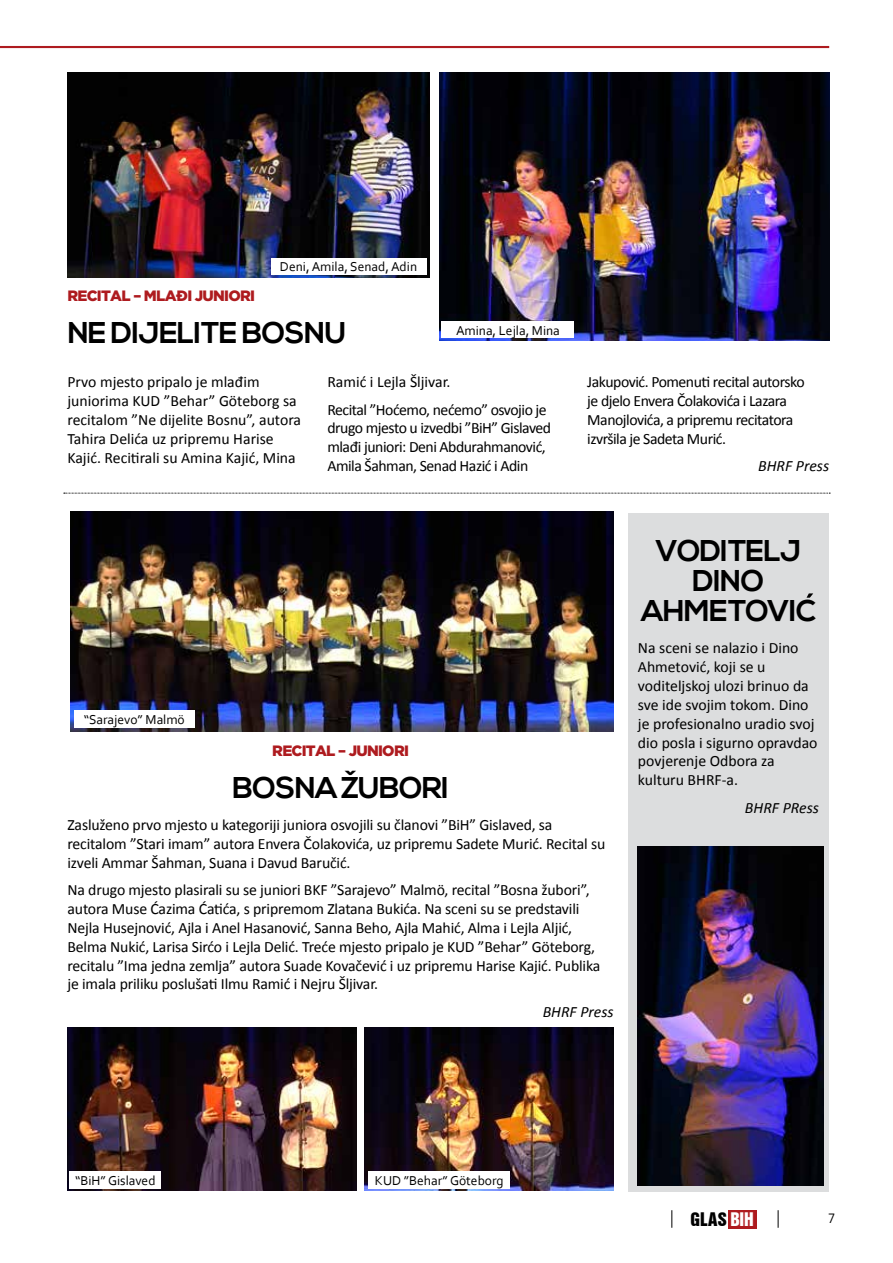
<style>
.page{position:relative;width:893px;height:1263px;background:#fff}
.page>*{position:absolute;margin:0;border:0;box-sizing:border-box;transform-origin:0 0}
.t1{font:700 30px/30px "Nexa";letter-spacing:-.03em;color:#000;text-align:center}
.t2{font:17.25px "Swiss 921 BT";color:#000}
.t3{font:15.75px/18.9px "Calibri";letter-spacing:-.01em;color:#000}
.t4{font:15.75px/18.9px "Calibri";letter-spacing:-.03em;color:#000}
.t5{font:italic 15.75px "Calibri";color:#000}
.t6{font:900 15px "Gotham";letter-spacing:-.05em;color:#ae1b1f}
.t7{font:13.5px "Corbel";color:#000}
.t8{font:13.5px "Gotham Narrow";color:#000}
.s1{color:#fff}
</style>
<div class="page">
<div style="left:628px;top:513px;width:201px;height:678px;background:#dcddde"></div>
<svg style="left:64px;top:493px;width:766px;height:1px"></svg>
<img style="left:439px;top:72px;width:390px;height:269px">
<img style="left:68px;top:72px;width:361px;height:206px">
<img style="left:68px;top:1027px;width:288px;height:164px">
<img style="left:70px;top:512px;width:544px;height:219px">
<img style="left:365px;top:1028px;width:249px;height:163px">
<img style="left:638px;top:846px;width:185px;height:339px">
<div style="left:442px;top:321px;width:132px;height:17px;background:#fff"></div>
<div style="left:74px;top:710px;width:121px;height:17px;background:#fff"></div>
<div style="left:70px;top:1171px;width:91px;height:18px;background:#fff"></div>
<div style="left:369px;top:1171px;width:141px;height:18px;background:#fff"></div>
<div style="left:271px;top:258px;width:155px;height:17px;background:#fff"></div>
<svg style="left:807px;top:593px;width:6px;height:5px"></svg>
<hr style="left:0;top:46px;width:829px;height:2px;background:#ae1b1f">
<svg style="left:672px;top:1210px;width:1px;height:18px"></svg>
<svg style="left:778px;top:1210px;width:1px;height:18px"></svg>
<div style="left:728px;top:1210px;width:28px;height:18px;background:#ae1b1f"></div>
<p class="t7" style="left:280px;top:258px;width:139px">Deni, Amila, Senad, Adin</p>
<p class="t6" style="left:68px;top:287px;width:189px">RECITAL – MLAĐI JUNIORI</p>
<h1 class="t1" style="left:68px;top:319px;width:281px">NE DIJELITE BOSNU</h1>
<p class="t7" style="left:456px;top:322px;width:105px">Amina, Lejla, Mina</p>
<p class="t3" style="left:68px;top:372px;width:235px">Prvo mjesto pripalo je mlađim juniorima KUD ”Behar” Göteborg sa recitalom ”Ne dijelite Bosnu”, autora Tahira Delića uz pripremu Harise Kajić. Recitirali su Amina Kajić, Mina</p>
<p class="t4" style="left:327px;top:368px;width:221px;line-height:27.5px">Ramić i Lejla Šljivar.<br>Recital ”Hoćemo, nećemo” osvojio je</p>
<p class="t4" style="left:327px;top:419px;width:225px">drugo mjesto u izvedbi ”BiH” Gislaved mlađi juniori: Deni Abdurahmanović,<br>Amila Šahman, Senad Hazić i Adin</p>
<p class="t4" style="left:587px;top:372px;width:219px">Jakupović. Pomenuti recital autorsko je djelo Envera Čolakovića i Lazara Manojlovića, a pripremu recitatora izvršila je Sadeta Murić.</p>
<p class="t5" style="left:758px;top:455px;width:73px">BHRF Press</p>
<p class="t7" style="left:84px;top:711px;width:103px">“Sarajevo” Malmö</p>
<p class="t6" style="left:272px;top:741px;width:138px">RECITAL – JUNIORI</p>
<h1 class="t1" style="left:232px;top:773px;width:214px">BOSNA ŽUBORI</h1>
<p class="t3" style="left:68px;top:815px;width:539px">Zasluženo prvo mjesto u kategoriji juniora osvojili su članovi ”BiH” Gislaved, sa recitalom ”Stari imam” autora Envera Čolakovića, uz pripremu Sadete Murić. Recital su izveli Ammar Šahman, Suana i Davud Baručić.</p>
<p class="t3" style="left:68px;top:880px;width:534px">Na drugo mjesto plasirali su se juniori BKF ”Sarajevo” Malmö, recital ”Bosna žubori”, autora Muse Ćazima Ćatića, s pripremom Zlatana Bukića. Na sceni su se predstavili Nejla Husejnović, Ajla i Anel Hasanović, Sanna Beho, Ajla Mahić, Alma i Lejla Aljić, Belma Nukić, Larisa Sirćo i Lejla Delić. Treće mjesto pripalo je KUD ”Behar” Göteborg, recitalu ”Ima jedna zemlja” autora Suade Kovačević i uz pripremu Harise Kajić. Publika je imala priliku poslušati Ilmu Ramić i Nejru Šljivar.</p>
<p class="t5" style="left:543px;top:1001px;width:73px">BHRF Press</p>
<h1 class="t1" style="left:641px;top:536px;width:176px">VODITELJ<br>DINO<br>AHMETOVIC</h1>
<p class="t3" style="left:638px;top:638px;width:181px">Na sceni se nalazio i Dino<br>Ahmetović, koji se u voditeljskoj ulozi brinuo da sve ide svojim tokom. Dino je profesionalno uradio svoj dio posla i sigurno opravdao povjerenje Odbora za kulturu BHRF-a.</p>
<p class="t5" style="left:745px;top:797px;width:75px">BHRF PRess</p>
<p class="t7" style="left:75px;top:1172px;width:82px">“BiH” Gislaved</p>
<p class="t7" style="left:375px;top:1172px;width:130px">KUD ”Behar” Göteborg</p>
<p class="t2" style="left:691px;top:1208px;width:65px">glas <span class="s1">bih</span></p>
<p class="t8" style="left:828px;top:1209px;width:8px">7</p>
</div>
